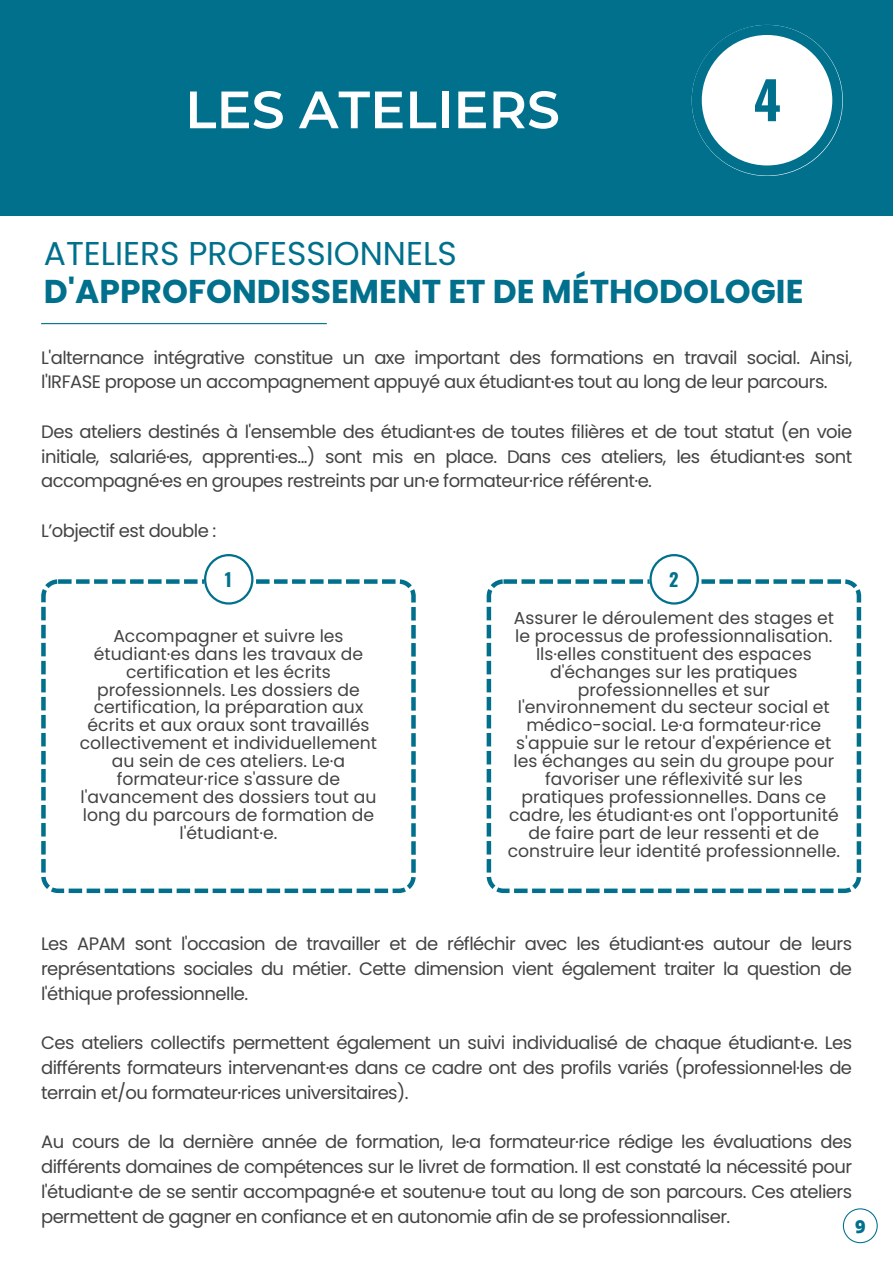
<style>
.page{position:relative;width:893px;height:1264px;background:#fff}
.page>*{position:absolute;margin:0;border:0;box-sizing:border-box;transform-origin:0 0}
.t1{font:600 52.5px "Montserrat";color:#fff}
.t2{font:700 51.75px "Oswald";color:#01708d}
.t3{font:700 33px/38.2px "Poppins";color:#01708d}
.t4{font:700 18.3px "Oswald";color:#01708d}
.t5{font:18px/24.8px "Poppins";letter-spacing:-.03em;color:#434343;text-align:justify}
.t6{font:800 18px "Open Sans";color:#01708d}
.t7{font:17.25px/18px "Poppins";color:#434343;text-align:center}
.s1{font-weight:400}
</style>
<div class="page">
<div style="left:0;top:0;width:892px;height:216px;background:#01708d"></div>
<svg style="left:691px;top:25px;width:151px;height:150px"></svg>
<svg style="left:41px;top:579px;width:374px;height:314px"></svg>
<svg style="left:486px;top:579px;width:375px;height:314px"></svg>
<svg style="left:204px;top:554px;width:49px;height:50px"></svg>
<svg style="left:649px;top:554px;width:49px;height:50px"></svg>
<hr style="left:41px;top:323px;width:286px;height:1px;background:#01708d">
<svg style="left:842px;top:1208px;width:35px;height:35px"></svg>
<p class="t1" style="left:185px;top:77px;width:376px">LES ATELIERS</p>
<p class="t2" style="left:753px;top:59px;width:29px">4</p>
<p class="t3" style="left:44px;top:234px;width:761px"><span class="s1">ATELIERS PROFESSIONNELS<br></span>D'APPROFONDISSEMENT ET DE MÉTHODOLOGIE</p>
<p class="t5" style="left:41px;top:345px;width:812px">L'alternance intégrative constitue un axe important des formations en travail social. Ainsi, l'IRFASE propose un accompagnement appuyé aux étudiant·es tout au long de leur parcours.</p>
<p class="t5" style="left:41px;top:419px;width:812px">Des ateliers destinés à l'ensemble des étudiant·es de toutes filières et de tout statut (en voie initiale, salarié·es, apprenti·es...) sont mis en place. Dans ces ateliers, les étudiant·es sont accompagné·es en groupes restreints par un·e formateur·rice référent·e.</p>
<p class="t5" style="left:41px;top:518px;width:177px">L’objectif est double :</p>
<p class="t4" style="left:225px;top:564px;width:9px">1</p>
<p class="t4" style="left:669px;top:564px;width:11px">2</p>
<p class="t7" style="left:80px;top:626px;width:299px">Accompagner et suivre les étudiant·es dans les travaux de certification et les écrits professionnels. Les dossiers de certification, la préparation aux écrits et aux oraux sont travaillés collectivement et individuellement au sein de ces ateliers. Le·a formateur·rice s'assure de l'avancement des dossiers tout au long du parcours de formation de l'étudiant·e.</p>
<p class="t7" style="left:507px;top:608px;width:334px">Assurer le déroulement des stages et le processus de professionnalisation.<br>Ils·elles constituent des espaces d'échanges sur les pratiques professionnelles et sur l'environnement du secteur social et médico-social. Le·a formateur·rice s'appuie sur le retour d'expérience et les échanges au sein du groupe pour favoriser une réflexivité sur les pratiques professionnelles. Dans ce cadre, les étudiant·es ont l'opportunité de faire part de leur ressenti et de construire leur identité professionnelle.</p>
<p class="t5" style="left:41px;top:931px;width:812px">Les APAM sont l'occasion de travailler et de réfléchir avec les étudiant·es autour de leurs représentations sociales du métier. Cette dimension vient également traiter la question de l'éthique professionnelle.</p>
<p class="t5" style="left:41px;top:1030px;width:812px">Ces ateliers collectifs permettent également un suivi individualisé de chaque étudiant·e. Les différents formateurs intervenant·es dans ce cadre ont des profils variés (professionnel·les de terrain et/ou formateur·rices universitaires).</p>
<p class="t5" style="left:41px;top:1129px;width:812px">Au cours de la dernière année de formation, le·a formateur·rice rédige les évaluations des différents domaines de compétences sur le livret de formation. Il est constaté la nécessité pour l'étudiant·e de se sentir accompagné·e et soutenu·e tout au long de son parcours. Ces ateliers permettent de gagner en confiance et en autonomie afin de se professionnaliser.</p>
<p class="t6" style="left:855px;top:1213px;width:12px">9</p>
</div>
